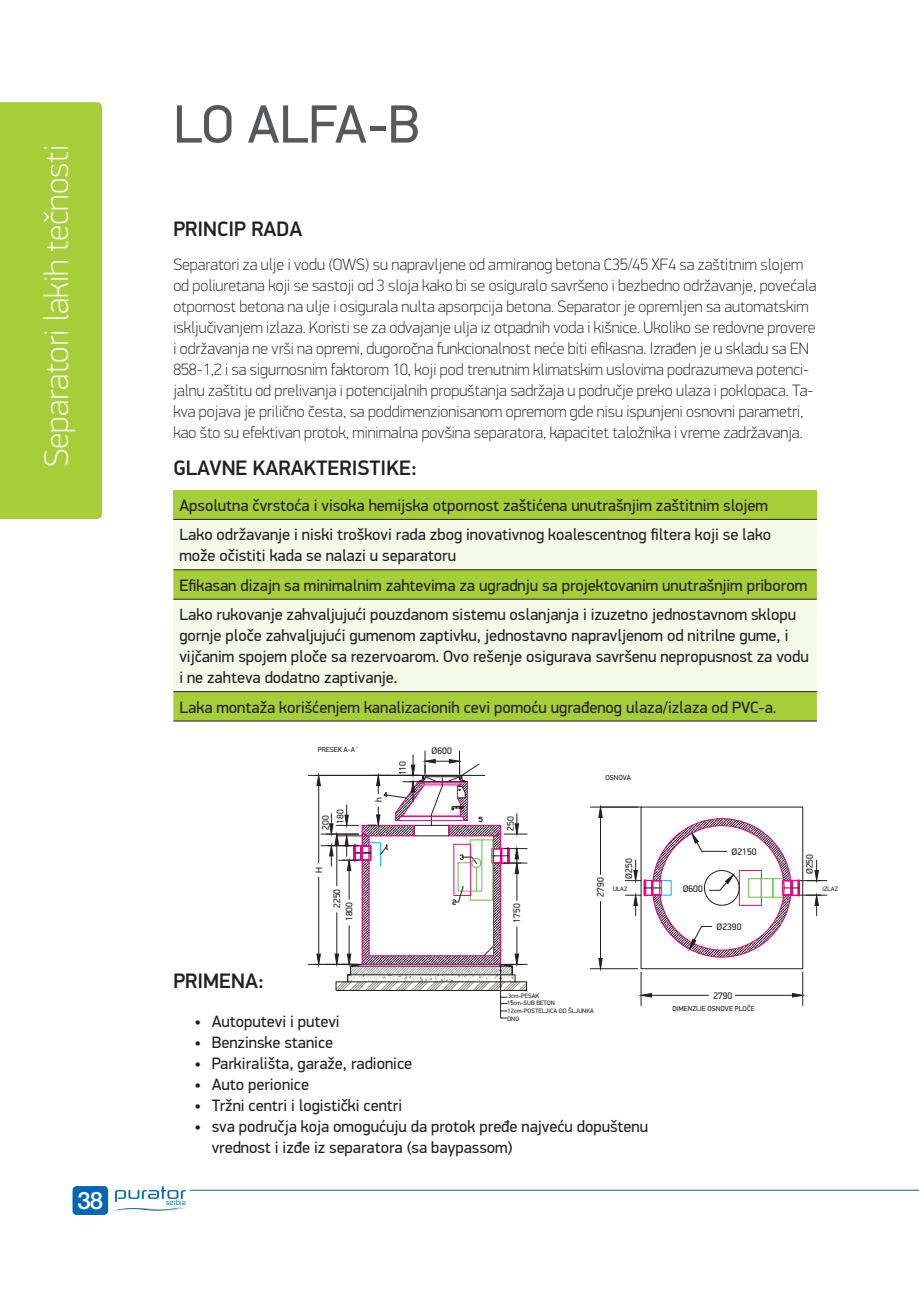
<style>
.page{position:relative;width:919px;height:1289px;background:#fff}
.page>*{position:absolute;margin:0;border:0;box-sizing:border-box;transform-origin:0 0}
.t1{font:54px "PF Din Display Pro";letter-spacing:-.01em;color:#57585a}
.t2{font:100 34.5px "PF Din Display Pro";color:#fff}
.t3{font:500 24px "Helvetica Neue LT Pro";color:#fff}
.podnaslov_14{font:500 21px "PF Din Display Pro";color:#231f20}
.t4{font:16.5px/21px "PF Din Display Pro";color:#231f20}
.t5{font:100 16.5px/21px "PF Din Display Pro";color:#231f20}
.t6{font:9.6px/12.3px "PF Din Display Pro";color:#231f20}
.t7{font:7.2px "PF Din Display Pro";color:#231f20}
.t8{font:6.3px/7.5px "PF Din Display Pro";color:#231f20}
</style>
<div class="page">
<div style="left:72px;top:1185px;width:36px;height:29px;background:#0166b3;border-radius:4px"></div>
<svg style="left:114px;top:1186px;width:73px;height:25px"></svg>
<hr style="left:190px;top:1189px;width:728px;height:1px;background:#0166b3">
<div style="left:173px;top:490px;width:643px;height:29px;background:#a6ce39"></div>
<div style="left:173px;top:520px;width:643px;height:49px;background:#f4f9e8"></div>
<svg style="left:173px;top:570px;width:643px;height:150px;background:#d5e7a4"></svg>
<hr style="left:173px;top:519px;width:643px;height:1px;background:#231f20">
<hr style="left:173px;top:569px;width:643px;height:1px;background:#231f20">
<hr style="left:173px;top:599px;width:643px;height:1px;background:#231f20">
<hr style="left:173px;top:691px;width:643px;height:1px;background:#231f20">
<hr style="left:173px;top:720px;width:643px;height:1px;background:#231f20">
<div style="left:0;top:102px;width:102px;height:417px;background:#a6ce39"></div>
<div style="left:640px;top:806px;width:163px;height:163px;border:1px solid #231f20"></div>
<hr style="left:600px;top:806px;width:41px;height:1px;background:#231f20">
<hr style="left:321px;top:833px;width:37px;height:1px;background:#231f20">
<hr style="left:321px;top:845px;width:37px;height:1px;background:#231f20">
<hr style="left:308px;top:775px;width:111px;height:1px;background:#231f20">
<hr style="left:308px;top:964px;width:50px;height:1px;background:#231f20">
<hr style="left:318px;top:785px;width:1px;height:77px;background:#231f20">
<hr style="left:318px;top:877px;width:1px;height:77px;background:#231f20">
<svg style="left:316px;top:774px;width:5px;height:12px"></svg>
<svg style="left:316px;top:953px;width:5px;height:11px"></svg>
<svg style="left:329px;top:751px;width:198px;height:267px"></svg>
<hr style="left:590px;top:806px;width:47px;height:1px;background:#231f20">
<hr style="left:590px;top:968px;width:47px;height:1px;background:#231f20">
<hr style="left:600px;top:817px;width:1px;height:57px;background:#231f20">
<hr style="left:600px;top:901px;width:1px;height:57px;background:#231f20">
<svg style="left:598px;top:806px;width:5px;height:12px"></svg>
<svg style="left:598px;top:957px;width:5px;height:12px"></svg>
<hr style="left:640px;top:972px;width:1px;height:33px;background:#231f20">
<hr style="left:802px;top:972px;width:1px;height:33px;background:#231f20">
<hr style="left:651px;top:995px;width:57px;height:1px;background:#231f20">
<hr style="left:735px;top:995px;width:57px;height:1px;background:#231f20">
<svg style="left:640px;top:992px;width:12px;height:5px"></svg>
<svg style="left:791px;top:992px;width:12px;height:5px"></svg>
<svg style="left:625px;top:818px;width:201px;height:139px"></svg>
<p class="t2" style="left:36px;top:467px;width:324px;rotate:-90deg">Separatori lakih tečnosti</p>
<h3 class="t3" style="left:78px;top:1186px;width:27px">38</h3>
<p class="t1" style="left:173px;top:92px;width:248px">LO ALFA-B</p>
<p class="podnaslov_14" style="left:173px;top:216px;width:130px">PRINCIP RADA</p>
<p class="t5" style="left:173px;top:254px;width:644px">Separatori za ulje i vodu (OWS) su napravljene od armiranog betona C35/45 XF4 sa zaštitnim slojem od poliuretana koji se sastoji od 3 sloja kako bi se osiguralo savršeno i bezbedno održavanje, povećala otpornost betona na ulje i osigurala nulta apsorpcija betona. Separator je opremljen sa automatskim isključivanjem izlaza. Koristi se za odvajanje ulja iz otpadnih voda i kišnice. Ukoliko se redovne provere i održavanja ne vrši na opremi, dugoročna funkcionalnost neće biti efikasna. Izrađen je u skladu sa EN 858-1,2 i sa sigurnosnim faktorom 10, koji pod trenutnim klimatskim uslovima podrazumeva potenci&shy;jalnu zaštitu od prelivanja i potencijalnih propuštanja sadržaja u područje preko ulaza i poklopaca. Ta&shy;kva pojava je prilično česta, sa poddimenzionisanom opremom gde nisu ispunjeni osnovni parametri, kao što su efektivan protok, minimalna povšina separatora, kapacitet taložnika i vreme zadržavanja.</p>
<p class="podnaslov_14" style="left:173px;top:456px;width:245px">GLAVNE KARAKTERISTIKE:</p>
<p class="t4" style="left:179px;top:495px;width:590px">Apsolutna čvrstoća i visoka hemijska otpornost zaštićena unutrašnjim zaštitnim slojem</p>
<p class="t4" style="left:179px;top:524px;width:593px">Lako održavanje i niski troškovi rada zbog inovativnog koalescentnog filtera koji se lako može očistiti kada se nalazi u separatoru</p>
<p class="t4" style="left:179px;top:575px;width:629px">Efikasan dizajn sa minimalnim zahtevima za ugradnju sa projektovanim unutrašnjim priborom</p>
<p class="t4" style="left:179px;top:604px;width:631px">Lako rukovanje zahvaljujući pouzdanom sistemu oslanjanja i izuzetno jednostavnom sklopu gornje ploče zahvaljujući gumenom zaptivku, jednostavno napravljenom od nitrilne gume, i vijčanim spojem ploče sa rezervoarom. Ovo rešenje osigurava savršenu nepropusnost za vodu i ne zahteva dodatno zaptivanje.</p>
<p class="t4" style="left:179px;top:696px;width:598px">Laka montaža korišćenjem kanalizacionih cevi pomoću ugrađenog ulaza/izlaza od PVC-a.</p>
<p class="t7" style="left:318px;top:745px;width:42px">PRESEK A-A`</p>
<p class="t6" style="left:431px;top:745px;width:22px">Ø600</p>
<p class="t6" style="left:396px;top:775px;width:16px;rotate:-90deg">110</p>
<p class="t7" style="left:605px;top:773px;width:27px">OSNOVA</p>
<p class="t6" style="left:372px;top:802px;width:6px;rotate:-90deg">h</p>
<p class="t6" style="left:319px;top:830px;width:16px;rotate:-90deg">200</p>
<p class="t6" style="left:313px;top:872px;width:7px;rotate:-90deg">H</p>
<p class="t6" style="left:334px;top:823px;width:16px;rotate:-90deg">180</p>
<p class="t6" style="left:331px;top:921px;width:34px;text-indent:13px;rotate:-90deg">2250<br>1800</p>
<p class="t6" style="left:504px;top:830px;width:16px;rotate:-90deg">250</p>
<p class="t6" style="left:511px;top:922px;width:21px;rotate:-90deg">1750</p>
<p class="t6" style="left:594px;top:896px;width:21px;rotate:-90deg">2790</p>
<p class="t6" style="left:622px;top:878px;width:22px;rotate:-90deg">Ø250</p>
<p class="t6" style="left:731px;top:845px;width:26px">Ø2150</p>
<p class="t6" style="left:803px;top:874px;width:22px;rotate:-90deg">Ø250</p>
<p class="t6" style="left:682px;top:882px;width:22px">Ø600</p>
<p class="t8" style="left:613px;top:885px;width:16px">ULAZ</p>
<p class="t8" style="left:822px;top:885px;width:17px">IZLAZ</p>
<p class="t6" style="left:716px;top:920px;width:26px">Ø2390</p>
<p class="podnaslov_14" style="left:173px;top:968px;width:92px">PRIMENA:</p>
<p class="t4" style="left:195px;top:1010px;width:146px">• Autoputevi i putevi</p>
<p class="t4" style="left:195px;top:1031px;width:140px">• Benzinske stanice</p>
<p class="t4" style="left:195px;top:1052px;width:219px">• Parkirališta, garaže, radionice</p>
<p class="t4" style="left:195px;top:1073px;width:116px">• Auto perionice</p>
<p class="t4" style="left:195px;top:1094px;width:209px">• Tržni centri i logistički centri</p>
<p class="t4" style="left:212px;top:1115px;width:438px;text-indent:-17px">• sva područja koja omogućuju da protok pređe najveću dopuštenu vrednost i izđe iz separatora (sa baypassom)</p>
<p class="t8" style="left:507px;top:992px;width:88px">3cm-PESAK<br>15cm-SUB BETON<br>12cm-POSTELJICA OD ŠLJUNKA<br>DNO</p>
<p class="t6" style="left:713px;top:989px;width:21px">2790</p>
<p class="t7" style="left:672px;top:1004px;width:84px">DIMENZIJE OSNOVE PLOČE</p>
</div>
